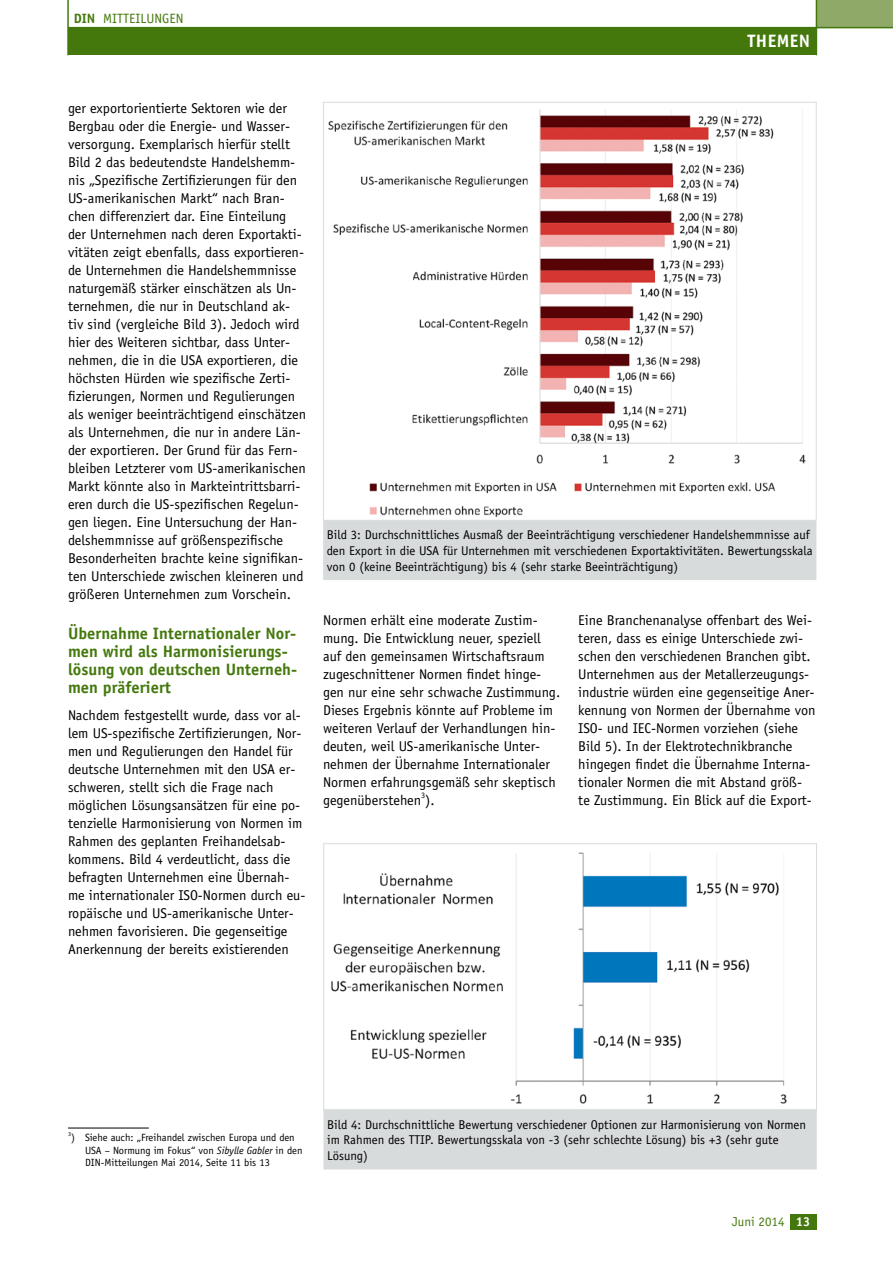
<style>
.page{position:relative;width:893px;height:1263px;background:#fff}
.page>*{position:absolute;margin:0;border:0;box-sizing:border-box;transform-origin:0 0}
.t1{font:700 18px "Officina Sans";letter-spacing:.02em;color:#fff}
.t2{font:700 16.5px/18px "Officina Sans";color:#44780c}
.t3{font:14.25px/18px "Officina Sans";color:#000}
.t4{font:13.5px "Officina Sans";color:#44780c}
.t5{font:12.9px "Officina Sans";color:#44780c}
.t6{font:700 12.9px "Officina Sans";color:#fff}
.t7{font:12.75px/15.8px "Officina Sans";color:#000}
.t8{font:10.5px/12.6px "Officina Sans";color:#000}
.t9{font:8.25px "Officina Sans";color:#000}
.t10{font:6.15px "Officina Sans";color:#000}
.s1{font-weight:700}
.s2{font-style:italic}
</style>
<div class="page">
<div style="left:68px;top:28px;width:748px;height:27px;background:#44780c"></div>
<div style="left:790px;top:1214px;width:26px;height:15px;background:#44780c"></div>
<div style="left:816px;top:0;width:77px;height:28px;background:#8faa68"></div>
<hr style="left:67px;top:0;width:2px;height:55px;background:#44780c">
<hr style="left:816px;top:0;width:1px;height:55px;background:#44780c">
<hr style="left:68px;top:27px;width:825px;height:1px;background:#44780c">
<img style="left:328px;top:110px;width:478px;height:408px">
<div style="left:324px;top:521px;width:492px;height:58px;background:#d8dbdc"></div>
<div style="left:323px;top:520px;width:493px;height:60px;border:2px solid #d8dbdc"></div>
<img style="left:331px;top:852px;width:456px;height:252px">
<div style="left:323px;top:843px;width:494px;height:267px;border:1px solid #d8dbdc"></div>
<div style="left:324px;top:1111px;width:492px;height:58px;background:#d8dbdc"></div>
<div style="left:323px;top:1110px;width:494px;height:59px;border:2px solid #d8dbdc"></div>
<hr style="left:68px;top:1128px;width:81px;height:1px;background:#000">
<p class="t4" style="left:74px;top:11px;width:111px"><span class="s1">DIN</span> Mitteilungen</p>
<p class="t1" style="left:748px;top:30px;width:64px">THEMEN</p>
<p class="t3" style="left:68px;top:99px;width:240px">ger exportorientierte Sektoren wie der Bergbau oder die Energie- und Wasser&shy;versorgung. Exemplarisch hierfür stellt Bild 2 das bedeutendste Handelshemm&shy;nis „Spezifische Zertifizierungen für den US-amerikanischen Markt“ nach Bran&shy;chen differenziert dar. Eine Einteilung der Unternehmen nach deren Exportakti&shy;vitäten zeigt ebenfalls, dass exportieren&shy;de Unternehmen die Handelshemmnisse naturgemäß stärker einschätzen als Un&shy;ternehmen, die nur in Deutschland ak&shy;tiv sind (vergleiche Bild 3). Jedoch wird hier des Weiteren sichtbar, dass Unter&shy;nehmen, die in die USA exportieren, die höchsten Hürden wie spezifische Zerti&shy;fizierungen, Normen und Regulierungen als weniger beeinträchtigend einschätzen als Unternehmen, die nur in andere Län&shy;der exportieren. Der Grund für das Fern&shy;bleiben Letzterer vom US-amerikanischen Markt könnte also in Markteintrittsbarri&shy;eren durch die US-spezifischen Regelun&shy;gen liegen. Eine Untersuchung der Han&shy;delshemmnisse auf größenspezifische Besonderheiten brachte keine signifikan&shy;ten Unterschiede zwischen kleineren und größeren Unternehmen zum Vorschein.</p>
<p class="t2" style="left:68px;top:624px;width:231px">Übernahme Internationaler Nor&shy;men wird als Harmonisierungs&shy;lösung von deutschen Unterneh&shy;men präferiert</p>
<p class="t3" style="left:68px;top:706px;width:239px">Nachdem festgestellt wurde, dass vor al&shy;lem US-spezifische Zertifizierungen, Nor&shy;men und Regulierungen den Handel für deutsche Unternehmen mit den USA er&shy;schweren, stellt sich die Frage nach möglichen Lösungsansätzen für eine po&shy;tenzielle Harmonisierung von Normen im Rahmen des geplanten Freihandelsab&shy;kommens. Bild 4 verdeutlicht, dass die befragten Unternehmen eine Übernah&shy;me internationaler ISO-Normen durch eu&shy;ropäische und US-amerikanische Unter&shy;nehmen favorisieren. Die gegenseitige Anerkennung der bereits existierenden</p>
<p class="t7" style="left:327px;top:527px;width:487px">Bild 3: Durchschnittliches Ausmaß der Beeinträchtigung verschiedener Handelshemmnisse auf den Export in die USA für Unternehmen mit verschiedenen Exportaktivitäten. Bewertungsskala von 0 (keine Beeinträchtigung) bis 4 (sehr starke Beeinträchtigung)</p>
<p class="t3" style="left:323px;top:611px;width:239px">Normen erhält eine moderate Zustim&shy;mung. Die Entwicklung neuer, speziell auf den gemeinsamen Wirtschaftsraum zugeschnittener Normen findet hinge&shy;gen nur eine sehr schwache Zustimmung.<br>Dieses Ergebnis könnte auf Probleme im weiteren Verlauf der Verhandlungen hin&shy;deuten, weil US-amerikanische Unter&shy;nehmen der Übernahme Internationaler Normen erfahrungsgemäß sehr skeptisch gegenüberstehen ).</p>
<p class="t9" style="left:421px;top:790px;width:6px">3</p>
<p class="t3" style="left:578px;top:611px;width:239px">Eine Branchenanalyse offenbart des Wei&shy;teren, dass es einige Unterschiede zwi&shy;schen den verschiedenen Branchen gibt.<br>Unternehmen aus der Metallerzeugungs&shy;industrie würden eine gegenseitige Aner&shy;kennung von Normen der Übernahme von ISO- und IEC-Normen vorziehen (siehe Bild 5). In der Elektrotechnikbranche hingegen findet die Übernahme Interna&shy;tionaler Normen die mit Abstand größ&shy;te Zustimmung. Ein Blick auf die Export-</p>
<p class="t10" style="left:68px;top:1130px;width:5px">3</p>
<p class="t8" style="left:85px;top:1131px;width:219px;text-indent:-14px">) Siehe auch: „Freihandel zwischen Europa und den<br>USA – Normung im Fokus“ von <span class="s2">Sibylle Gabler</span> in den<br>DIN-Mitteilungen Mai 2014, Seite 11 bis 13</p>
<p class="t7" style="left:327px;top:1116px;width:480px">Bild 4: Durchschnittliche Bewertung verschiedener Optionen zur Harmonisierung von Normen im Rahmen des TTIP. Bewertungsskala von -3 (sehr schlechte Lösung) bis +3 (sehr gute<br>Lösung)</p>
<p class="t5" style="left:732px;top:1213px;width:54px">Juni 2014</p>
<p class="t6" style="left:796px;top:1213px;width:16px">13</p>
</div>
